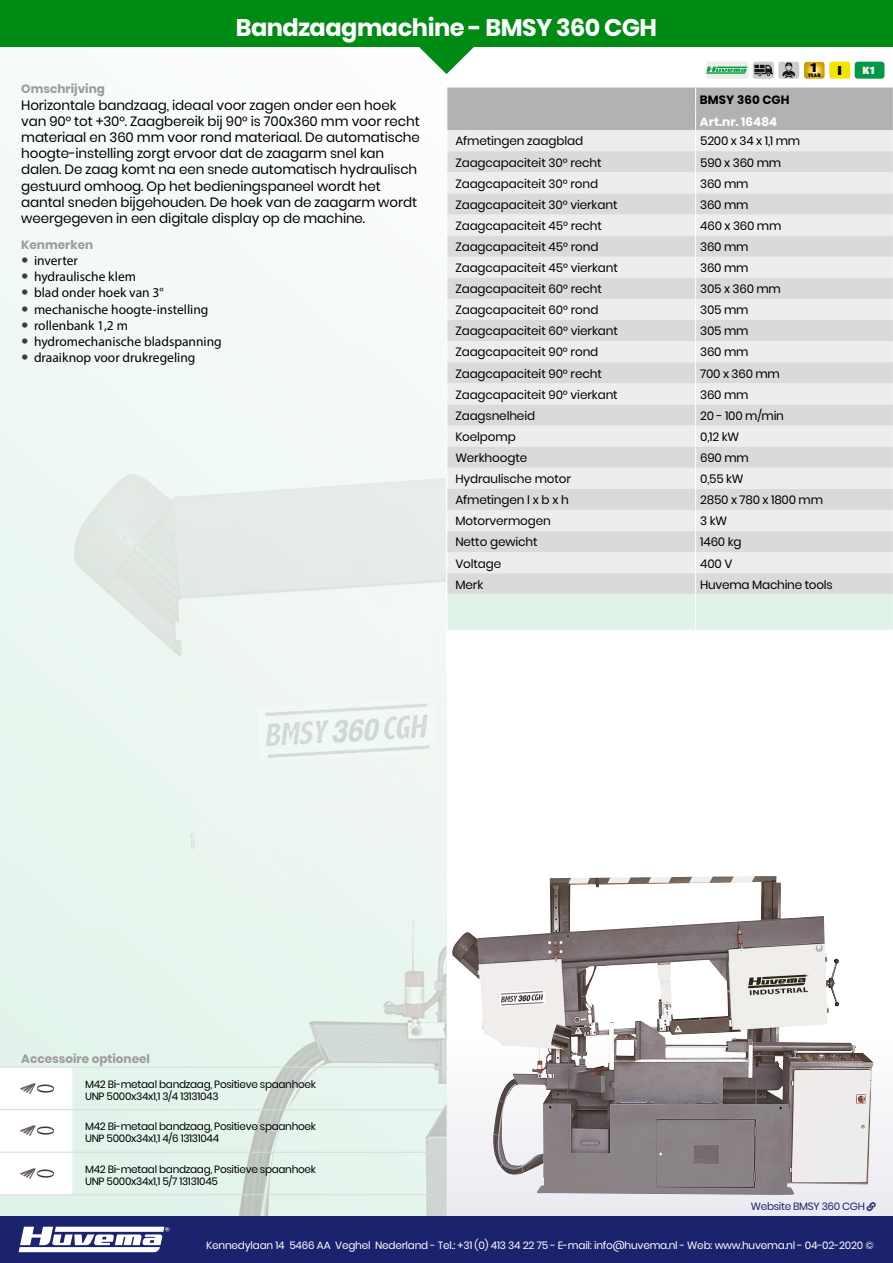
<style>
.page{position:relative;width:893px;height:1263px;background:#fff}
.page>*{position:absolute;margin:0;border:0;box-sizing:border-box;transform-origin:0 0}
.Tile_Header{font:700 24px "Poppins";letter-spacing:-.02em;color:#fff}
.ArticleGroupHeader_t{font:13.5px/16.2px "Poppins";letter-spacing:-.01em;color:#000}
.t1{font:13.5px "Myriad Pro";color:#000}
.t2{font:900 13.05px "Dax";color:#000}
.t3{font:900 12.75px "Dax";color:#000}
.Table_Horzontal_Left{font:12px "Poppins";letter-spacing:-.01em;color:#000}
.Table_body_ATA{font:12px "Poppins";letter-spacing:-.02em;color:#000}
.SLUG{font:700 12px "Poppins";color:#9c9c9c}
.SLUG_INDENT{font:700 12px "Poppins";color:#9c9c9c}
.itemNo_ATA{font:700 12px "Poppins";letter-spacing:.01em;color:#fff}
.type_ATA{font:700 12px "Poppins";letter-spacing:.01em;color:#000}
.Table_body_Vertical{font:10.5px/12px "Poppins";letter-spacing:-.03em;color:#000}
.t4{font:10.5px "Poppins";letter-spacing:-.02em;color:#fff}
.weblink{font:10.5px "Poppins";letter-spacing:-.03em;color:#1b236e}
.Promo_VSP{font:900 10.5px "Dax";color:#fff}
.t5{font:900 5.1px "Dax";color:#000}
</style>
<div class="page">
<div style="left:446px;top:1037px;width:447px;height:179px;background:#eaeaf1"></div>
<div style="left:0;top:43px;width:446px;height:1220px;background:linear-gradient(to right,#eef8f3,#fafcfb)"></div>
<img style="left:72px;top:474px;width:374px;height:742px">
<div style="left:0;top:1216px;width:893px;height:47px;background:#1b236e"></div>
<svg style="left:19px;top:1227px;width:150px;height:25px"></svg>
<div style="left:0;top:0;width:893px;height:47px;background:#008b15"></div>
<div style="left:706px;top:62px;width:42px;height:17px;background:#ededec;border-radius:3px"></div>
<svg style="left:706px;top:67px;width:42px;height:7px"></svg>
<svg style="left:753px;top:62px;width:21px;height:17px"></svg>
<svg style="left:754px;top:65px;width:19px;height:11px"></svg>
<div style="left:778px;top:62px;width:21px;height:17px;background:#cbcbcb;border-radius:3px"></div>
<svg style="left:782px;top:62px;width:13px;height:16px"></svg>
<svg style="left:804px;top:62px;width:21px;height:17px"></svg>
<div style="left:829px;top:62px;width:21px;height:17px;background:#f4e500;border-radius:3px"></div>
<div style="left:855px;top:62px;width:29px;height:17px;background:#009845;border-radius:3px"></div>
<svg style="left:447px;top:88px;width:446px;height:542px;background:#dfe0df"></svg>
<svg style="left:417px;top:47px;width:57px;height:27px"></svg>
<img style="left:452px;top:876px;width:421px;height:319px">
<svg style="left:0;top:1068px;width:72px;height:126px"></svg>
<hr style="left:0;top:1067px;width:72px;height:1px;background:#dadad9">
<hr style="left:72px;top:1067px;width:286px;height:1px;background:#dadad9">
<hr style="left:358px;top:1067px;width:88px;height:1px;background:#dadad9">
<hr style="left:0;top:1109px;width:72px;height:1px;background:#dadad9">
<hr style="left:72px;top:1109px;width:286px;height:1px;background:#dadad9">
<hr style="left:358px;top:1109px;width:88px;height:1px;background:#dadad9">
<hr style="left:0;top:1152px;width:72px;height:1px;background:#dadad9">
<hr style="left:72px;top:1152px;width:286px;height:1px;background:#dadad9">
<hr style="left:358px;top:1152px;width:88px;height:1px;background:#dadad9">
<hr style="left:0;top:1194px;width:72px;height:1px;background:#dadad9">
<hr style="left:72px;top:1194px;width:286px;height:1px;background:#dadad9">
<hr style="left:358px;top:1194px;width:88px;height:1px;background:#dadad9">
<img style="left:19px;top:1071px;width:34px;height:34px">
<img style="left:19px;top:1114px;width:34px;height:34px">
<img style="left:19px;top:1156px;width:34px;height:34px">
<svg style="left:22px;top:257px;width:6px;height:6px"></svg>
<svg style="left:22px;top:273px;width:6px;height:6px"></svg>
<svg style="left:22px;top:290px;width:6px;height:5px"></svg>
<svg style="left:22px;top:306px;width:6px;height:5px"></svg>
<svg style="left:22px;top:322px;width:6px;height:5px"></svg>
<svg style="left:22px;top:338px;width:6px;height:6px"></svg>
<svg style="left:22px;top:354px;width:6px;height:6px"></svg>
<p class="Tile_Header" style="left:236px;top:14px;width:423px">Bandzaagmachine - BMSY 360 CGH</p>
<p class="t3" style="left:810px;top:61px;width:9px">1</p>
<p class="t5" style="left:808px;top:72px;width:14px">YEAR</p>
<p class="t2" style="left:838px;top:63px;width:6px">I</p>
<p class="Promo_VSP" style="left:862px;top:65px;width:15px">K1</p>
<p class="SLUG" style="left:21px;top:82px;width:85px">Omschrijving</p>
<p class="ArticleGroupHeader_t" style="left:21px;top:97px;width:400px">Horizontale bandzaag, ideaal voor zagen onder een hoek van 90° tot +30°. Zaagbereik bij 90° is 700x360 mm voor recht materiaal en 360 mm voor rond materiaal. De automatische hoogte-instelling zorgt ervoor dat de zaagarm snel kan dalen. De zaag komt na een snede automatisch hydraulisch gestuurd omhoog. Op het bedieningspaneel wordt het aantal sneden bijgehouden. De hoek van de zaagarm wordt weergegeven in een digitale display op de machine.</p>
<p class="SLUG" style="left:21px;top:238px;width:73px">Kenmerken</p>
<p class="t1" style="left:34px;top:252px;width:45px">inverter</p>
<p class="t1" style="left:34px;top:268px;width:104px">hydraulische klem</p>
<p class="t1" style="left:34px;top:284px;width:131px">blad onder hoek van 3°</p>
<p class="t1" style="left:34px;top:301px;width:176px">mechanische hoogte-instelling</p>
<p class="t1" style="left:34px;top:317px;width:95px">rollenbank 1,2 m</p>
<p class="t1" style="left:34px;top:333px;width:189px">hydromechanische bladspanning</p>
<p class="t1" style="left:34px;top:349px;width:163px">draaiknop voor drukregeling</p>
<p class="type_ATA" style="left:700px;top:93px;width:91px">BMSY 360 CGH</p>
<p class="itemNo_ATA" style="left:700px;top:115px;width:79px">Art.nr. 16484</p>
<p class="Table_Horzontal_Left" style="left:455px;top:134px;width:129px">Afmetingen zaagblad</p>
<p class="Table_body_ATA" style="left:700px;top:134px;width:101px">5200 x 34 x 1,1 mm</p>
<p class="Table_Horzontal_Left" style="left:455px;top:155px;width:148px">Zaagcapaciteit 30° recht</p>
<p class="Table_body_ATA" style="left:700px;top:155px;width:82px">590 x 360 mm</p>
<p class="Table_Horzontal_Left" style="left:455px;top:176px;width:144px">Zaagcapaciteit 30° rond</p>
<p class="Table_body_ATA" style="left:700px;top:176px;width:50px">360 mm</p>
<p class="Table_Horzontal_Left" style="left:455px;top:198px;width:164px">Zaagcapaciteit 30° vierkant</p>
<p class="Table_body_ATA" style="left:700px;top:198px;width:50px">360 mm</p>
<p class="Table_Horzontal_Left" style="left:455px;top:219px;width:148px">Zaagcapaciteit 45° recht</p>
<p class="Table_body_ATA" style="left:700px;top:219px;width:83px">460 x 360 mm</p>
<p class="Table_Horzontal_Left" style="left:455px;top:240px;width:145px">Zaagcapaciteit 45° rond</p>
<p class="Table_body_ATA" style="left:700px;top:240px;width:50px">360 mm</p>
<p class="Table_Horzontal_Left" style="left:455px;top:261px;width:164px">Zaagcapaciteit 45° vierkant</p>
<p class="Table_body_ATA" style="left:700px;top:261px;width:50px">360 mm</p>
<p class="Table_Horzontal_Left" style="left:455px;top:282px;width:148px">Zaagcapaciteit 60° recht</p>
<p class="Table_body_ATA" style="left:700px;top:282px;width:82px">305 x 360 mm</p>
<p class="Table_Horzontal_Left" style="left:455px;top:303px;width:145px">Zaagcapaciteit 60° rond</p>
<p class="Table_body_ATA" style="left:700px;top:303px;width:50px">305 mm</p>
<p class="Table_Horzontal_Left" style="left:455px;top:324px;width:164px">Zaagcapaciteit 60° vierkant</p>
<p class="Table_body_ATA" style="left:700px;top:324px;width:50px">305 mm</p>
<p class="Table_Horzontal_Left" style="left:455px;top:345px;width:144px">Zaagcapaciteit 90° rond</p>
<p class="Table_body_ATA" style="left:700px;top:345px;width:50px">360 mm</p>
<p class="Table_Horzontal_Left" style="left:455px;top:366px;width:148px">Zaagcapaciteit 90° recht</p>
<p class="Table_body_ATA" style="left:700px;top:366px;width:81px">700 x 360 mm</p>
<p class="Table_Horzontal_Left" style="left:455px;top:387px;width:164px">Zaagcapaciteit 90° vierkant</p>
<p class="Table_body_ATA" style="left:700px;top:387px;width:50px">360 mm</p>
<p class="Table_Horzontal_Left" style="left:455px;top:409px;width:81px">Zaagsnelheid</p>
<p class="Table_body_ATA" style="left:700px;top:409px;width:85px">20 - 100 m/min</p>
<p class="Table_Horzontal_Left" style="left:455px;top:430px;width:62px">Koelpomp</p>
<p class="Table_body_ATA" style="left:700px;top:430px;width:40px">0,12 kW</p>
<p class="Table_Horzontal_Left" style="left:455px;top:451px;width:73px">Werkhoogte</p>
<p class="Table_body_ATA" style="left:700px;top:451px;width:50px">690 mm</p>
<p class="Table_Horzontal_Left" style="left:455px;top:472px;width:117px">Hydraulische motor</p>
<p class="Table_body_ATA" style="left:700px;top:472px;width:45px">0,55 kW</p>
<p class="Table_Horzontal_Left" style="left:455px;top:493px;width:115px">Afmetingen l x b x h</p>
<p class="Table_body_ATA" style="left:700px;top:493px;width:124px">2850 x 780 x 1800 mm</p>
<p class="Table_Horzontal_Left" style="left:455px;top:514px;width:97px">Motorvermogen</p>
<p class="Table_body_ATA" style="left:700px;top:514px;width:28px">3 kW</p>
<p class="Table_Horzontal_Left" style="left:455px;top:535px;width:84px">Netto gewicht</p>
<p class="Table_body_ATA" style="left:700px;top:535px;width:43px">1460 kg</p>
<p class="Table_Horzontal_Left" style="left:455px;top:556px;width:48px">Voltage</p>
<p class="Table_body_ATA" style="left:700px;top:556px;width:34px">400 V</p>
<p class="Table_Horzontal_Left" style="left:455px;top:577px;width:29px">Merk</p>
<p class="Table_body_ATA" style="left:700px;top:577px;width:134px">Huvema Machine tools</p>
<p class="SLUG_INDENT" style="left:21px;top:1052px;width:130px">Accessoire optioneel</p>
<p class="Table_body_Vertical" style="left:85px;top:1078px;width:233px">M42 Bi-metaal bandzaag, Positieve spaanhoek<br>UNP 5000x34x1,1 3/4 13131043</p>
<p class="Table_body_Vertical" style="left:85px;top:1121px;width:233px">M42 Bi-metaal bandzaag, Positieve spaanhoek<br>UNP 5000x34x1,1 4/6 13131044</p>
<p class="Table_body_Vertical" style="left:85px;top:1163px;width:233px">M42 Bi-metaal bandzaag, Positieve spaanhoek<br>UNP 5000x34x1,1 5/7 13131045</p>
<p class="weblink" style="left:751px;top:1200px;width:116px">Website BMSY 360 CGH</p>
<p class="t4" style="left:206px;top:1239px;width:669px">Kennedylaan 14 5466 AA Veghel Nederland - Tel.: +31 (0) 413 34 22 75 - E-mail: info@huvema.nl - Web: www.huvema.nl - 04-02-2020 ©</p>
</div>
